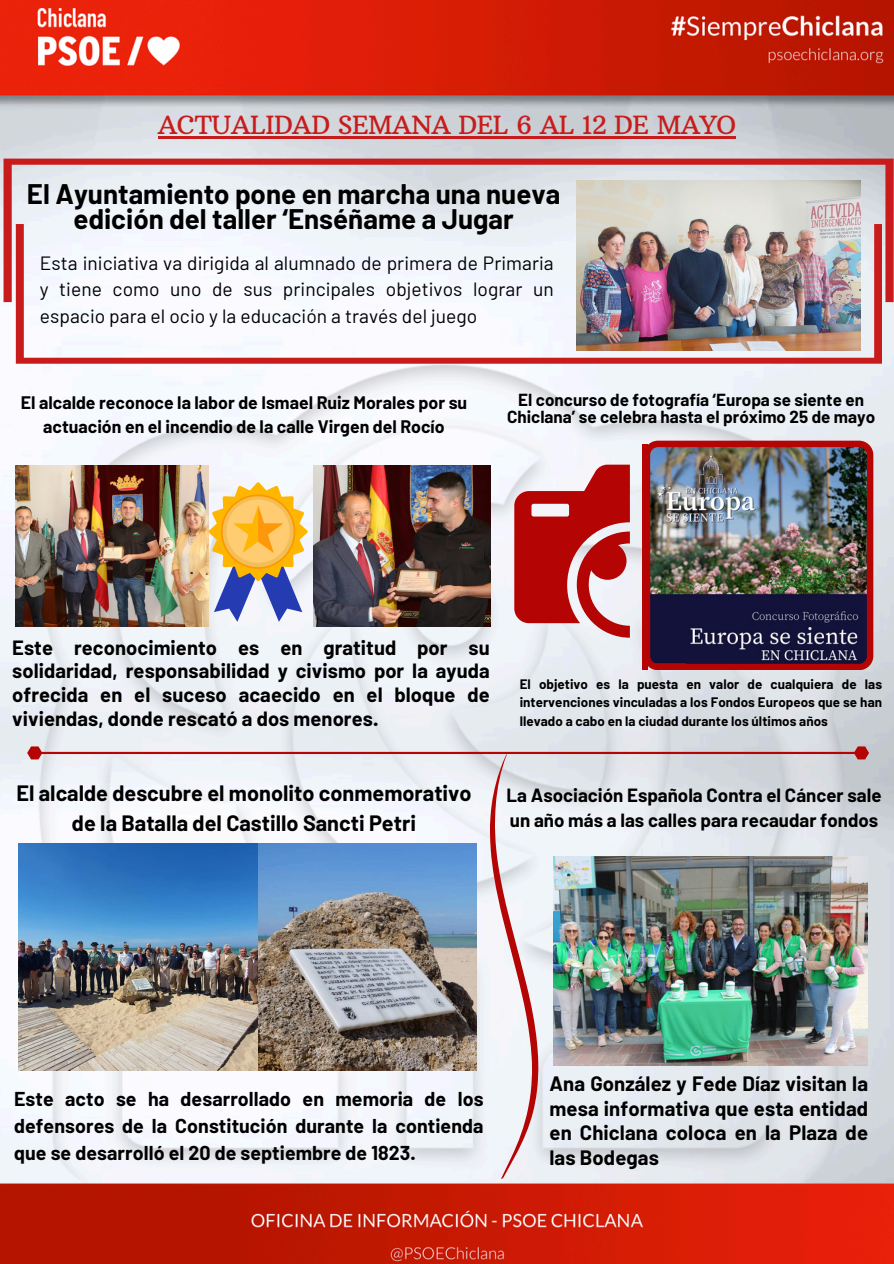
<style>
.page{position:relative;width:894px;height:1264px;background:#fff}
.page>*{position:absolute;margin:0;border:0;box-sizing:border-box;transform-origin:0 0}
.t1{font:700 27.6px/24.8px "Barlow";color:#000;text-align:center}
.t2{font:25.5px "Arbutus Slab";letter-spacing:-.02em;color:#c81c1c}
.t3{font:700 21.75px/30.2px "Barlow";color:#000;text-align:center}
.t4{font:700 20.25px/24.8px "Barlow";letter-spacing:.005em;color:#000;text-align:justify}
.t5{font:700 20.1px/23.7px "Barlow";letter-spacing:.005em;color:#000;text-align:justify}
.t6{font:700 19.65px/26.7px "Barlow";letter-spacing:.005em;color:#000;text-align:justify}
.t7{font:19.2px/26.5px "Barlow";letter-spacing:.005em;color:#000;text-align:justify}
.t8{font:700 18.6px/25.3px "Barlow";color:#000}
.t9{font:700 17.7px/23.7px "Barlow";color:#000;text-align:center}
.t10{font:700 17.1px/16.4px "Barlow";color:#000;text-align:center}
.t11{font:700 13.35px/18.6px "Barlow";letter-spacing:.005em;color:#000;text-align:justify}
</style>
<div class="page">
<img style="left:0;top:0;width:893px;height:1263px">
<svg style="left:4px;top:159px;width:889px;height:143px;background:#dec9cd"></svg>
<svg style="left:16px;top:224px;width:865px;height:140px;fill:#f5faff"></svg>
<img style="left:576px;top:181px;width:284px;height:170px">
<img style="left:313px;top:465px;width:177px;height:161px">
<img style="left:16px;top:465px;width:192px;height:161px">
<img style="left:27px;top:746px;width:841px;height:433px">
<img style="left:643px;top:440px;width:230px;height:230px">
<svg style="left:208px;top:482px;width:99px;height:140px"></svg>
<svg style="left:514px;top:464px;width:115px;height:173px"></svg>
<div style="left:641px;top:444px;width:6px;height:225px;background:#b40404"></div>
<hr style="left:158px;top:136px;width:577px;height:3px;background:#c81c1c">
<h3 class="t2" style="left:158px;top:109px;width:579px">ACTUALIDAD SEMANA DEL 6 AL 12 DE MAYO</h3>
<p class="t1" style="left:27px;top:180px;width:535px">El Ayuntamiento pone en marcha una nueva edición del taller ‘Enséñame a Jugar</p>
<h3 class="t7" style="left:40px;top:249px;width:515px">Esta iniciativa va dirigida al alumnado de primera de Primaria y tiene como uno de sus principales objetivos lograr un espacio para el ocio y la educación a través del juego</h3>
<p class="t9" style="left:21px;top:390px;width:448px">El alcalde reconoce la labor de Ismael Ruiz Morales por su actuación en el incendio de la calle Virgen del Rocío</p>
<p class="t10" style="left:507px;top:391px;width:369px">El concurso de fotografía ‘Europa se siente en<br>Chiclana’ se celebra hasta el próximo 25 de mayo</p>
<p class="t5" style="left:12px;top:635px;width:479px">Este reconocimiento es en gratitud por su solidaridad, responsabilidad y civismo por la ayuda ofrecida en el suceso acaecido en el bloque de viviendas, donde rescató a dos menores.</p>
<p class="t11" style="left:519px;top:674px;width:364px">El objetivo es la puesta en valor de cualquiera de las intervenciones vinculadas a los Fondos Europeos que se han llevado a cabo en la ciudad durante los últimos años</p>
<h4 class="t3" style="left:16px;top:777px;width:456px">El alcalde descubre el monolito conmemorativo de la Batalla del Castillo Sancti Petri</h4>
<p class="t8" style="left:506px;top:782px;width:376px">La Asociación Española Contra el Cáncer sale un año más a las calles para recaudar fondos</p>
<p class="t6" style="left:14px;top:1084px;width:471px">Este acto se ha desarrollado en memoria de los defensores de la Constitución durante la contienda que se desarrolló el 20 de septiembre de 1823.</p>
<p class="t4" style="left:549px;top:1070px;width:320px">Ana González y Fede Díaz visitan la mesa informativa que esta entidad en Chiclana coloca en la Plaza de las Bodegas</p>
</div>
